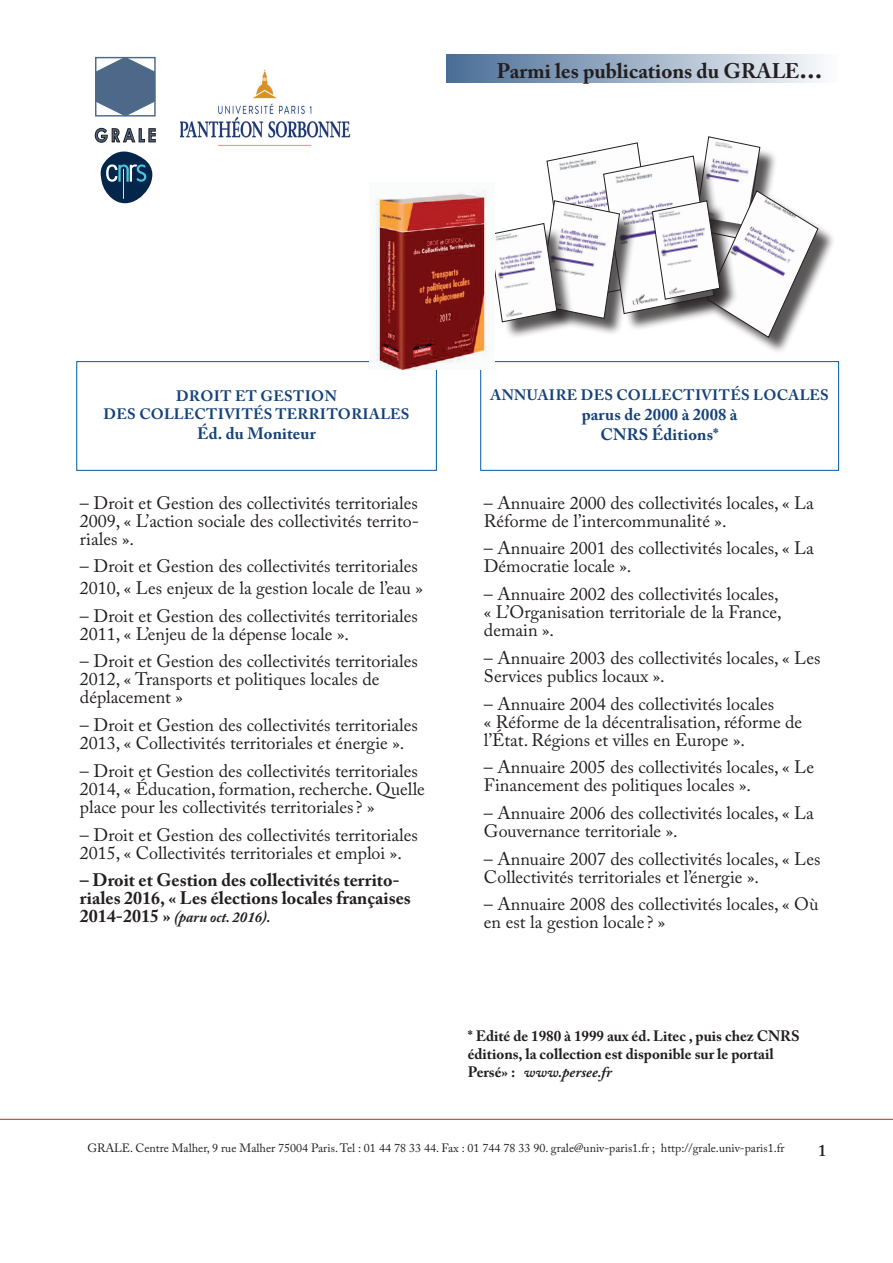
<style>
.page{position:relative;width:893px;height:1263px;background:#fff}
.page>*{position:absolute;margin:0;border:0;box-sizing:border-box;transform-origin:0 0}
.t1{font:700 21px "Adobe Caslon Pro";color:#231f20}
.t2{font:700 18.45px "Century Gothic";letter-spacing:.17em;color:#4d6888;scale:.87 1}
.t3{font:18px/18px "Adobe Caslon Pro";color:#231f20}
.t4{font:700 18px/18px "Adobe Caslon Pro";color:#231f20}
.t5{font:700 16.5px/19.8px "Adobe Caslon Pro";letter-spacing:.01em;color:#154379}
.t6{font:600 16.5px "Adobe Caslon Pro";color:#231f20}
.t7{font:700 15px/18px "Adobe Caslon Pro";color:#231f20}
.t8{font:700 15px/18px "Adobe Caslon Pro";letter-spacing:.025em;color:#154379;text-align:center}
.t9{font:italic 700 15px "Adobe Caslon Pro";color:#231f20}
.t10{font:12px "Adobe Caslon Pro";color:#231f20}
.s1{font-size:27px}
.s2{font-style:normal;font-size:18px}
.s3{font-style:italic}
</style>
<div class="page">
<div style="left:446px;top:54px;width:393px;height:28px;background:linear-gradient(to right,#4a6d97,#fcfdfd)"></div>
<div style="left:95px;top:57px;width:61px;height:60px;border:1px solid #4d6888"></div>
<svg style="left:96px;top:57px;width:59px;height:59px"></svg>
<svg style="left:94px;top:127px;width:62px;height:16px"></svg>
<svg style="left:101px;top:152px;width:51px;height:51px"></svg>
<hr style="left:123px;top:169px;width:1px;height:30px;background:#fff">
<div style="left:710px;top:194px;width:126px;height:161px;background:#231f20;opacity:.75"></div>
<svg style="left:495px;top:136px;width:323px;height:202px"></svg>
<img style="left:181px;top:69px;width:170px;height:77px">
<hr style="left:0;top:1119px;width:893px;height:1px;background:#d1232a">
<div style="left:76px;top:361px;width:361px;height:110px;border:1px solid #015aaa"></div>
<div style="left:480px;top:361px;width:359px;height:110px;border:1px solid #015aaa"></div>
<img style="left:370px;top:190px;width:124px;height:180px">
<p class="t2" style="left:94px;top:121px;width:72px">GRALE</p>
<p class="t1" style="left:497px;top:59px;width:327px">Parmi les publications du GRALE<span class="s1">...</span></p>
<p class="t8" style="left:104px;top:387px;width:307px">Droit et Gestion<br>d es collectivités territoriales</p>
<p class="t5" style="left:197px;top:423px;width:120px">Éd. du Moniteur</p>
<p class="t3" style="left:80px;top:493px;width:341px;text-align:justify">– Droit et Gestion des collectivités territoriales 2009, « L’action sociale des collectivités territo&shy;riales ».</p>
<p class="t3" style="left:80px;top:555px;width:344px;line-height:21.6px">– Droit et Gestion des collectivités territoriales<br>2010, « Les enjeux de la gestion locale de l’eau »</p>
<p class="t3" style="left:80px;top:606px;width:339px">– Droit et Gestion des collectivités territoriales<br>2011, « L’enjeu de la dépense locale ».</p>
<p class="t3" style="left:80px;top:652px;width:339px">– Droit et Gestion des collectivités territoriales<br>2012, « Transports et politiques locales de déplacement »</p>
<p class="t3" style="left:80px;top:716px;width:339px">– Droit et Gestion des collectivités territoriales<br>2013, « Collectivités territoriales et énergie ».</p>
<p class="t3" style="left:80px;top:762px;width:346px">– Droit et Gestion des collectivités territoriales<br>2014, « Éducation, formation, recherche. Quelle place pour les collectivités territoriales? »</p>
<p class="t3" style="left:80px;top:825px;width:339px">– Droit et Gestion des collectivités territoriales<br>2015, « Collectivités territoriales et emploi ».</p>
<p class="t4" style="left:80px;top:871px;width:332px">– Droit et Gestion des collectivités territo&shy;riales 2016, « Les élections locales françaises</p>
<p class="t9" style="left:80px;top:908px;width:192px"><span class="s2">2014-2015 »</span> (paru oct. 2016).</p>
<p class="t8" style="left:491px;top:386px;width:340px">Annuaire d es collectivités locales</p>
<p class="t5" style="left:601px;top:404px;width:138px;text-indent:-19px">parus de 2000 à 2008 à<br>CNRS</p>
<p class="t5" style="left:652px;top:424px;width:68px">Éditions*</p>
<p class="t3" style="left:484px;top:493px;width:331px">– Annuaire 2000 des collectivités locales, « La<br>Réforme de l’intercommunalité ».</p>
<p class="t3" style="left:484px;top:539px;width:331px">– Annuaire 2001 des collectivités locales, « La<br>Démocratie locale ».</p>
<p class="t3" style="left:484px;top:585px;width:299px">– Annuaire 2002 des collectivités locales, « L’Organisation territoriale de la France, demain ».</p>
<p class="t3" style="left:484px;top:649px;width:338px">– Annuaire 2003 des collectivités locales, « Les<br>Services publics locaux ».</p>
<p class="t3" style="left:484px;top:694px;width:320px">– Annuaire 2004 des collectivités locales<br>« Réforme de la décentralisation, réforme de l’État. Régions et villes en Europe ».</p>
<p class="t3" style="left:484px;top:758px;width:332px">– Annuaire 2005 des collectivités locales, « Le<br>Financement des politiques locales ».</p>
<p class="t3" style="left:484px;top:804px;width:331px">– Annuaire 2006 des collectivités locales, « La<br>Gouvernance territoriale ».</p>
<p class="t3" style="left:484px;top:849px;width:338px">– Annuaire 2007 des collectivités locales, « Les<br>Collectivités territoriales et l’énergie ».</p>
<p class="t3" style="left:484px;top:895px;width:336px">– Annuaire 2008 des collectivités locales, « Où en est la gestion locale ? »</p>
<p class="t7" style="left:468px;top:1026px;width:308px">* Edité de 1980 à 1999 aux éd. Litec , puis chez CNRS éditions, la collection est disponible sur le portail<br>Persé» : <span class="s3">www.persee.fr</span></p>
<p class="t10" style="left:87px;top:1141px;width:699px">GRALE. Centre Malher, 9 rue Malher 75004 Paris. Tel : 01 44 78 33 44. Fax : 01 744 78 33 90. grale@univ-paris1.fr ; http://grale.univ-paris1.fr</p>
<p class="t6" style="left:818px;top:1140px;width:10px">1</p>
</div>
